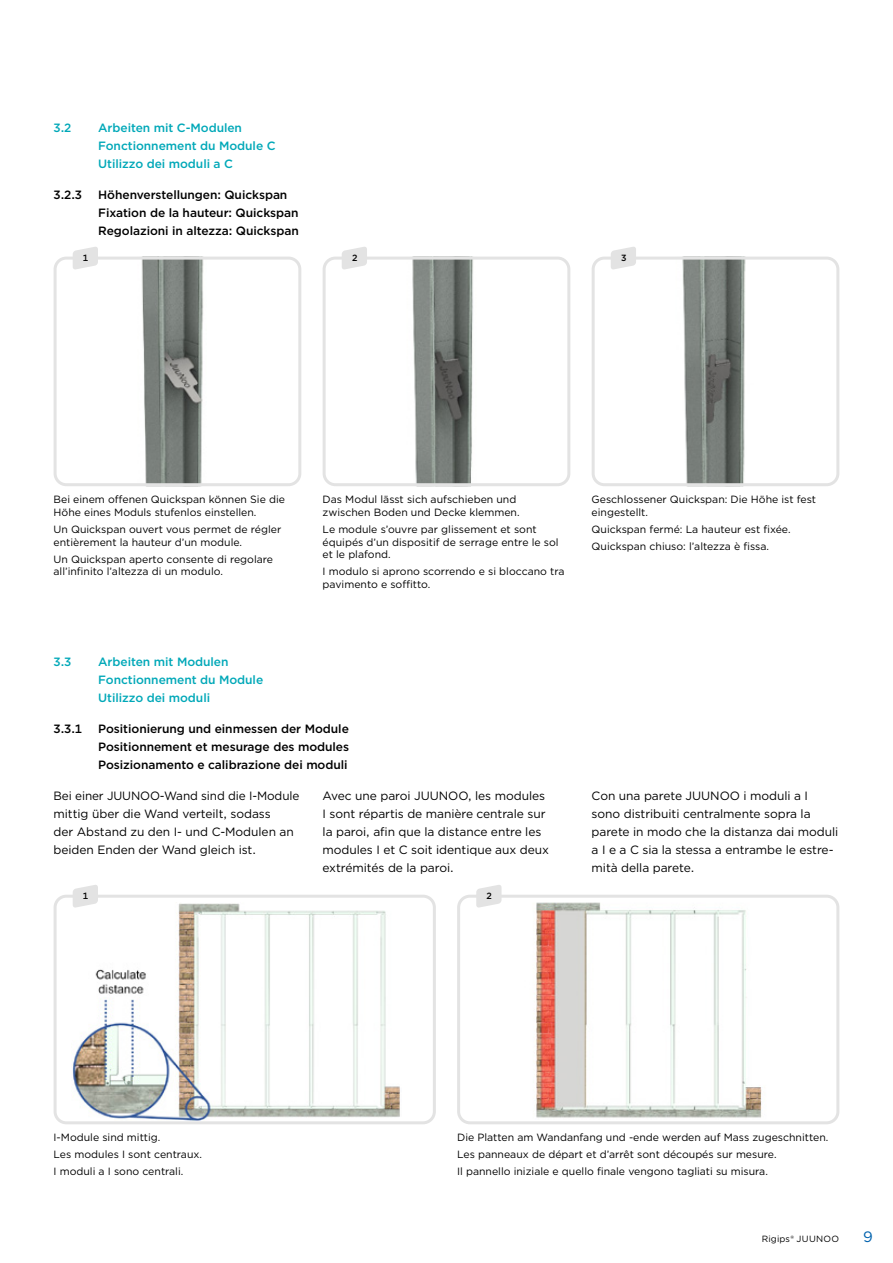
<style>
.page{position:relative;width:893px;height:1263px;background:#fff}
.page>*{position:absolute;margin:0;border:0;box-sizing:border-box;transform-origin:0 0}
.t1{font:15px "Gotham";color:#0062ae}
.t2{font:12px/18px "Gotham";letter-spacing:-.005em;color:#000}
.t3{font:500 12px/18px "Gotham";letter-spacing:-.005em;color:#000}
.t4{font:500 12px/18px "Gotham";letter-spacing:-.005em;color:#00a8b8}
.t5{font:10.5px/12.8px "Gotham";color:#000}
.t6{font:9px "Gotham";letter-spacing:.02em;color:#000}
.t7{font:500 9px "Gotham";color:#000}
</style>
<div class="page">
<img style="left:54px;top:257px;width:243px;height:225px">
<div style="left:54px;top:257px;width:247px;height:229px;border:3px solid #e3e3e3;border-radius:11px"></div>
<img style="left:592px;top:257px;width:247px;height:225px">
<div style="left:592px;top:257px;width:247px;height:229px;border:3px solid #e3e3e3;border-radius:11px"></div>
<img style="left:323px;top:257px;width:247px;height:225px">
<div style="left:323px;top:257px;width:247px;height:229px;border:3px solid #e3e3e3;border-radius:11px"></div>
<img style="left:72px;top:903px;width:328px;height:217px">
<div style="left:54px;top:895px;width:382px;height:229px;border:3px solid #e3e3e3;border-radius:11px"></div>
<img style="left:461px;top:899px;width:378px;height:221px">
<div style="left:457px;top:895px;width:382px;height:229px;border:3px solid #e3e3e3;border-radius:11px"></div>
<svg style="left:73px;top:247px;width:25px;height:23px"></svg>
<svg style="left:73px;top:885px;width:25px;height:23px"></svg>
<svg style="left:342px;top:247px;width:25px;height:23px"></svg>
<svg style="left:611px;top:247px;width:25px;height:23px"></svg>
<svg style="left:476px;top:885px;width:25px;height:23px"></svg>
<p class="t4" style="left:54px;top:119px;width:19px">3.2</p>
<p class="t4" style="left:98px;top:119px;width:179px">Arbeiten mit C-Modulen<br>Fonctionnement du Module C<br>Utilizzo dei moduli a C</p>
<p class="t3" style="left:54px;top:186px;width:30px">3.2.3</p>
<p class="t3" style="left:98px;top:186px;width:202px">Höhenverstellungen: Quickspan<br>Fixation de la hauteur: Quickspan<br>Regolazioni in altezza: Quickspan</p>
<p class="t7" style="left:83px;top:252px;width:7px">1</p>
<p class="t7" style="left:352px;top:252px;width:7px">2</p>
<p class="t7" style="left:621px;top:252px;width:7px">3</p>
<p class="t5" style="left:54px;top:493px;width:233px">Bei einem offenen Quickspan können Sie die<br>Höhe eines Moduls stufenlos einstellen.</p>
<p class="t5" style="left:54px;top:522px;width:229px">Un Quickspan ouvert vous permet de régler entièrement la hauteur d’un module.</p>
<p class="t5" style="left:54px;top:552px;width:221px">Un Quickspan aperto consente di regolare all’infinito l’altezza di un modulo.</p>
<p class="t5" style="left:323px;top:493px;width:198px">Das Modul lässt sich aufschieben und zwischen Boden und Decke klemmen.</p>
<p class="t5" style="left:323px;top:522px;width:237px">Le module s’ouvre par glissement et sont équipés d’un dispositif de serrage entre le sol et le plafond.</p>
<p class="t5" style="left:323px;top:565px;width:243px">I modulo si aprono scorrendo e si bloccano tra pavimento e soffitto.</p>
<p class="t5" style="left:592px;top:493px;width:226px">Geschlossener Quickspan: Die Höhe ist fest eingestellt.</p>
<p class="t5" style="left:592px;top:520px;width:200px;line-height:17px">Quickspan fermé: La hauteur est fixée.<br>Quickspan chiuso: l’altezza è fissa.</p>
<p class="t4" style="left:54px;top:652px;width:19px">3.3</p>
<p class="t4" style="left:98px;top:652px;width:167px">Arbeiten mit Modulen<br>Fonctionnement du Module<br>Utilizzo dei moduli</p>
<p class="t3" style="left:54px;top:719px;width:30px">3.3.1</p>
<p class="t3" style="left:98px;top:719px;width:252px;text-align:justify">Positionierung und einmessen der Module Positionnement et mesurage des modules Posizionamento e calibrazione dei moduli</p>
<p class="t2" style="left:54px;top:786px;width:247px">Bei einer JUUNOO-Wand sind die I-Module mittig über die Wand verteilt, sodass<br>der Abstand zu den I- und C-Modulen an beiden Enden der Wand gleich ist.</p>
<p class="t2" style="left:323px;top:786px;width:228px">Avec une paroi JUUNOO, les modules I sont répartis de manière centrale sur la paroi, afin que la distance entre les modules I et C soit identique aux deux extrémités de la paroi.</p>
<p class="t2" style="left:592px;top:786px;width:248px">Con una parete JUUNOO i moduli a I sono distribuiti centralmente sopra la parete in modo che la distanza dai moduli a I e a C sia la stessa a entrambe le estre&shy;mità della parete.</p>
<p class="t7" style="left:83px;top:890px;width:7px">1</p>
<p class="t5" style="left:54px;top:1129px;width:150px;line-height:17px">I-Module sind mittig.<br>Les modules I sont centraux.<br>I moduli a I sono centrali.</p>
<p class="t7" style="left:486px;top:890px;width:7px">2</p>
<p class="t5" style="left:457px;top:1129px;width:373px;line-height:17px">Die Platten am Wandanfang und -ende werden auf Mass zugeschnitten.<br>Les panneaux de départ et d’arrêt sont découpés sur mesure.<br>Il pannello iniziale e quello finale vengono tagliati su misura.</p>
<p class="t6" style="left:762px;top:1233px;width:79px">Rigips® JUUNOO</p>
<h1 class="t1" style="left:863px;top:1227px;width:11px">9</h1>
</div>
